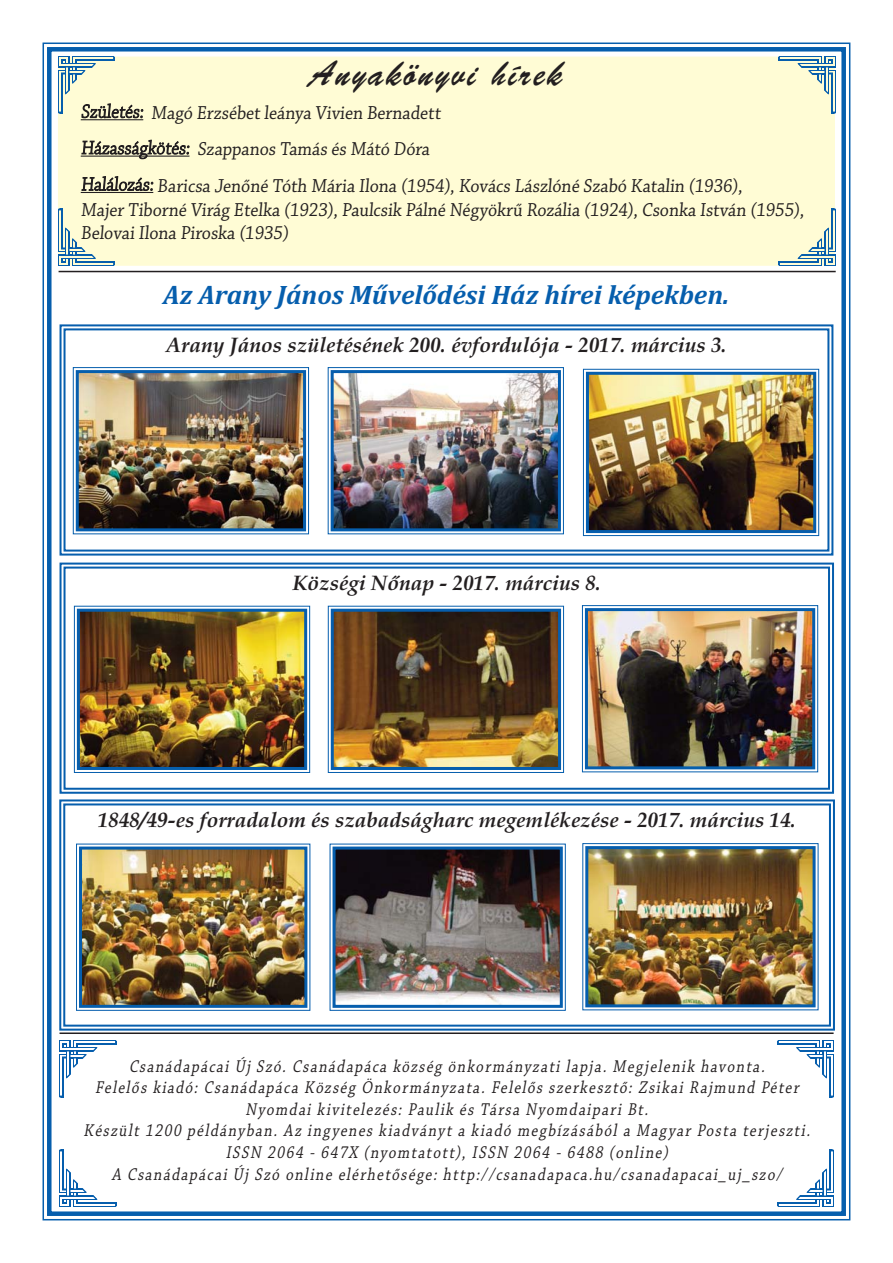
<style>
.page{position:relative;width:893px;height:1263px;background:#fff}
.page>*{position:absolute;margin:0;border:0;box-sizing:border-box;transform-origin:0 0}
.t1{font:italic 36px "Brush Script Std";letter-spacing:.1em;color:#231f20;scale:.83 1}
.t2{font:italic 700 27px "Cambria";color:#065ead}
.t3{font:italic 700 21px "Book Antiqua";color:#231f20}
.t4{font:19.8px/36.3px "Chaparral Pro";color:#231f20;scale:.91 1}
.t5{font:italic 18px/21.6px "Chaparral Pro";letter-spacing:.1em;color:#231f20;text-align:center;scale:.83 1}
.s1{font-weight:300}
</style>
<div class="page">
<div style="left:47px;top:47px;width:799px;height:1169px;border:4px solid #065ead"></div>
<div style="left:76px;top:75px;width:741px;height:173px;background:#fffcd5"></div>
<div style="left:58px;top:57px;width:777px;height:209px;border:18px solid #fffcd5"></div>
<img style="left:76px;top:56px;width:39px;height:18px">
<img style="left:58px;top:56px;width:18px;height:57px">
<img style="left:778px;top:56px;width:39px;height:18px">
<img style="left:817px;top:56px;width:18px;height:57px">
<img style="left:778px;top:248px;width:39px;height:18px">
<img style="left:817px;top:209px;width:18px;height:57px">
<img style="left:76px;top:248px;width:39px;height:18px">
<img style="left:58px;top:209px;width:18px;height:57px">
<img style="left:78px;top:1040px;width:39px;height:18px">
<img style="left:60px;top:1040px;width:18px;height:57px">
<img style="left:777px;top:1040px;width:39px;height:18px">
<img style="left:816px;top:1040px;width:18px;height:57px">
<img style="left:777px;top:1188px;width:39px;height:18px">
<img style="left:816px;top:1149px;width:18px;height:57px">
<img style="left:78px;top:1188px;width:39px;height:18px">
<img style="left:60px;top:1149px;width:18px;height:57px">
<hr style="left:81px;top:119px;width:62px;height:1px;background:#231f20">
<hr style="left:81px;top:156px;width:108px;height:1px;background:#231f20">
<hr style="left:81px;top:192px;width:72px;height:1px;background:#231f20">
<hr style="left:60px;top:1032px;width:774px;height:2px;background:#231f20">
<hr style="left:59px;top:271px;width:777px;height:1px;background:#231f20">
<svg style="left:59px;top:324px;width:775px;height:232px"></svg>
<img style="left:80px;top:374px;width:222px;height:153px">
<div style="left:73px;top:367px;width:236px;height:167px;border:1px solid #065ead"></div>
<div style="left:76px;top:370px;width:230px;height:161px;border:3px solid #065ead"></div>
<img style="left:590px;top:376px;width:222px;height:153px">
<div style="left:583px;top:369px;width:236px;height:167px;border:1px solid #065ead"></div>
<div style="left:586px;top:372px;width:230px;height:161px;border:3px solid #065ead"></div>
<img style="left:335px;top:374px;width:222px;height:153px">
<div style="left:328px;top:367px;width:236px;height:167px;border:1px solid #065ead"></div>
<div style="left:331px;top:370px;width:230px;height:161px;border:3px solid #065ead"></div>
<svg style="left:59px;top:562px;width:775px;height:232px"></svg>
<svg style="left:59px;top:799px;width:776px;height:232px"></svg>
<img style="left:81px;top:613px;width:222px;height:153px">
<div style="left:74px;top:606px;width:236px;height:167px;border:1px solid #065ead"></div>
<div style="left:77px;top:609px;width:230px;height:161px;border:3px solid #065ead"></div>
<img style="left:335px;top:613px;width:222px;height:153px">
<div style="left:328px;top:606px;width:236px;height:167px;border:1px solid #065ead"></div>
<div style="left:331px;top:609px;width:230px;height:161px;border:3px solid #065ead"></div>
<img style="left:589px;top:612px;width:222px;height:153px">
<div style="left:582px;top:605px;width:236px;height:167px;border:1px solid #065ead"></div>
<div style="left:585px;top:608px;width:230px;height:161px;border:3px solid #065ead"></div>
<img style="left:83px;top:850px;width:220px;height:154px">
<div style="left:76px;top:843px;width:234px;height:168px;border:1px solid #065ead"></div>
<div style="left:79px;top:846px;width:228px;height:162px;border:3px solid #065ead"></div>
<img style="left:337px;top:850px;width:222px;height:154px">
<div style="left:330px;top:843px;width:236px;height:168px;border:1px solid #065ead"></div>
<div style="left:333px;top:846px;width:230px;height:162px;border:3px solid #065ead"></div>
<img style="left:589px;top:850px;width:223px;height:153px">
<div style="left:585px;top:846px;width:231px;height:161px;border:3px solid #065ead"></div>
<h1 class="t1" style="left:309px;top:52px;width:306px">Anyakönyvi hírek</h1>
<p class="t4" style="left:81px;top:96px;width:730px"><span class="s1">Születés:</span> Magó Erzsébet leánya Vivien Bernadett<br><span class="s1">Házasságkötés:</span> Szappanos Tamás és Mátó Dóra<br><span class="s1">Halálozás:</span> Baricsa Jenőné Tóth Mária Ilona (1954), Kovács Lászlóné Szabó Katalin (1936),</p>
<p class="t4" style="left:81px;top:199px;width:798px;line-height:23.7px">Majer Tiborné Virág Etelka (1923), Paulcsik Pálné Négyökrű Rozália (1924), Csonka István (1955),<br>Belovai Ilona Piroska (1935)</p>
<h2 class="t2" style="left:163px;top:279px;width:567px">Az Arany János Művelődési Ház hírei képekben.</h2>
<p class="t3" style="left:166px;top:336px;width:562px">Arany János születésének 200. évfordulója - 2017. március 3.</p>
<p class="t3" style="left:292px;top:575px;width:310px">Községi Nőnap - 2017. március 8.</p>
<p class="t3" style="left:98px;top:811px;width:699px">1848/49-es forradalom és szabadságharc megemlékezése - 2017. március 14.</p>
<p class="t5" style="left:84px;top:1057px;width:880px">Csanádapácai Új Szó. Csanádapáca község önkormányzati lapja. Megj elenik havonta.<br>Felelős kiadó: Csanádapáca Község Önkormányzata. Felelős szerkesztő: Zsikai Rajmund Péter Nyomdai kivitelezés: Paulik és Társa Nyomdaipari Bt.<br>Készült 1200 példányban. Az ingyenes kiadvány t a kiadó megbízásából a Magyar Posta terj eszti.<br>ISSN 2064 - 647X (nyomtatott), ISSN 2064 - 6488 (online)<br>A Csanádapácai Új Szó online elérhetősége: http://csanadapaca.hu/csanadapacai_uj_szo/</p>
</div>
